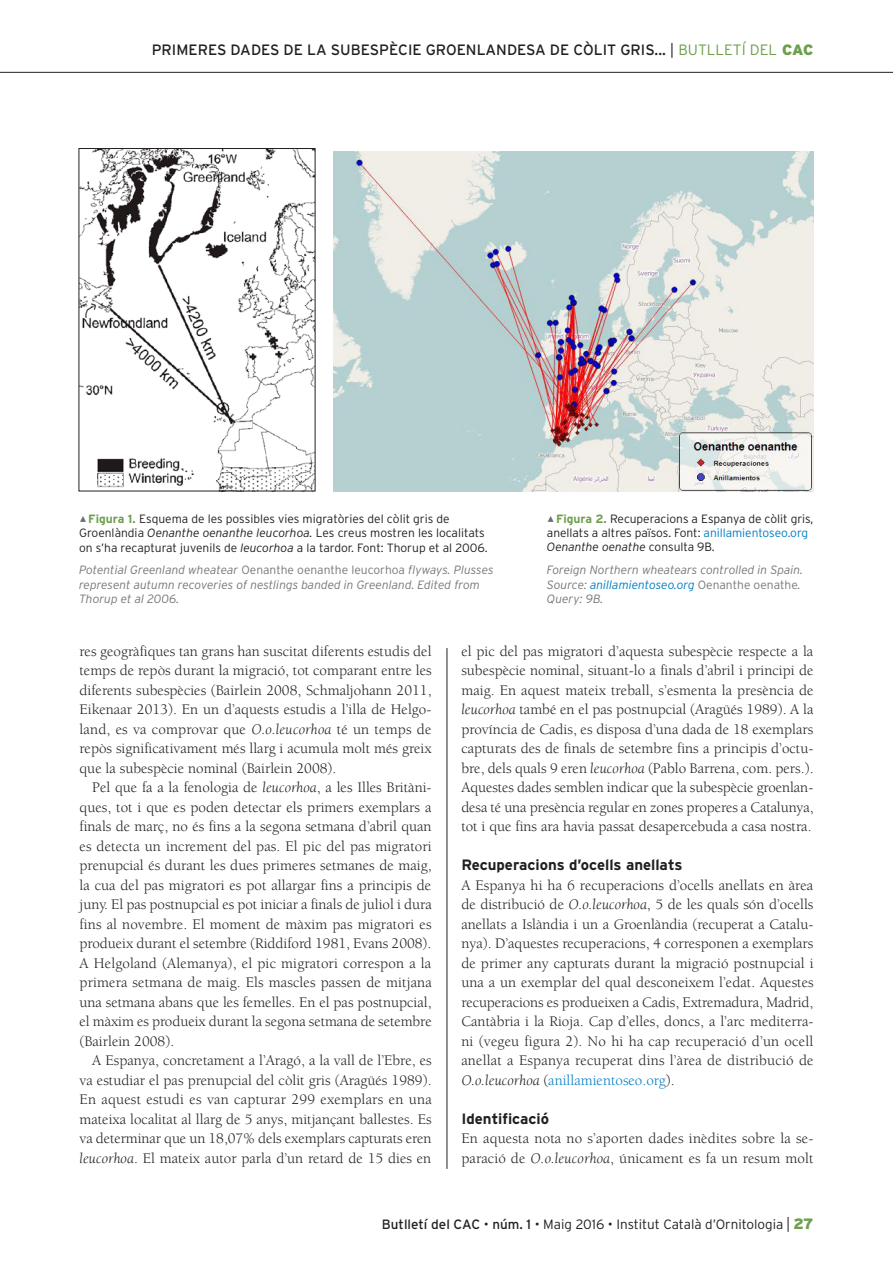
<style>
.page{position:relative;width:893px;height:1263px;background:#fff}
.page>*{position:absolute;margin:0;border:0;box-sizing:border-box;transform-origin:0 0}
.Text_seguit{font:15px/19.5px "Berkeley Std";color:#231f20;text-align:justify}
.Text_seguit_sense_sa{font:15px/19.5px "Berkeley Std";letter-spacing:.01em;color:#231f20;text-align:justify}
.t1{font:15px "Interstate";color:#231f20}
.Ladillo{font:700 15px "Interstate";color:#231f20}
.t2{font:300 13.5px "Interstate";color:#231f20}
.Peu_figura_taula{font:300 12px/14.4px "Interstate";letter-spacing:-.005em;color:#231f20}
.Peu_foto_eng{font:italic 300 12px/14.4px "Interstate";color:#76787b}
.s1{font-weight:300}
.s2{font-weight:300;color:#6e9f4e}
.s3{font-weight:900;color:#6e9f4e}
.s4{font-weight:700;color:#6e9f4e}
.s5{font-style:italic}
.s6{font-style:normal}
.s7{color:#007ec5}
.s8{font-weight:400}
.s9{font-stretch:condensed;font-size:15px}
.s10{font-weight:900;font-size:15px;color:#6e9f4e}
</style>
<div class="page">
<hr style="left:0;top:72px;width:893px;height:1px;background:#231f20">
<img style="left:81px;top:150px;width:232px;height:339px">
<img style="left:333px;top:151px;width:481px;height:340px">
<hr style="left:447px;top:648px;width:1px;height:521px;background:#231f20">
<p class="t1" style="left:152px;top:41px;width:663px">PRIMERES DADES DE LA SUBESPÈCIE GROENLANDESA DE CÒLIT GRIS... <span class="s1">|</span> <span class="s2">BUTLLETÍ DEL</span> <span class="s3">CAC</span></p>
<p class="Peu_figura_taula" style="left:79px;top:511px;width:410px;text-indent:9px"><span class="s4">Figura 1.</span> Esquema de les possibles vies migratòries del còlit gris de<br>Groenlàndia <span class="s5">Oenanthe oenanthe leucorhoa.</span> Les creus mostren les localitats on s’ha recapturat juvenils de <span class="s5">leucorhoa</span> a la tardor. Font: Thorup et al 2006.</p>
<p class="Peu_foto_eng" style="left:79px;top:563px;width:416px">Potential Greenland wheatear <span class="s6">Oenanthe oenanthe leucorhoa</span> flyways. Plusses represent autumn recoveries of nestlings banded in Greenland. Edited from<br>Thorup et al 2006.</p>
<p class="Peu_figura_taula" style="left:547px;top:511px;width:268px;text-indent:9px"><span class="s4">Figura 2.</span> Recuperacions a Espanya de còlit gris, anellats a altres països. Font: <span class="s7">anillamientoseo.org<br></span><span class="s5">Oenanthe oenathe</span> consulta 9B.</p>
<p class="Peu_foto_eng" style="left:547px;top:563px;width:258px">Foreign Northern wheatears controlled in Spain.<br>Source: <span class="s7">anillamientoseo.org</span> <span class="s6">Oenanthe oenathe</span>.<br>Query: 9B.</p>
<p class="Text_seguit" style="left:80px;top:642px;width:354px">res geogràfiques tan grans han suscitat diferents estudis del temps de repòs durant la migració, tot comparant entre les diferents subespècies (Bairlein 2008, Schmaljohann 2011, Eikenaar 2013). En un d’aquests estudis a l’illa de Helgo&shy;land, es va comprovar que <span class="s5">O.o.leucorhoa</span> té un temps de repòs significativament més llarg i acumula molt més greix que la subespècie nominal (Bairlein 2008).</p>
<p class="Text_seguit" style="left:80px;top:778px;width:354px;text-indent:13px">Pel que fa a la fenologia de <span class="s5">leucorhoa</span>, a les Illes Britàni&shy;ques, tot i que es poden detectar els primers exemplars a finals de març, no és fins a la segona setmana d’abril quan es detecta un increment del pas. El pic del pas migratori prenupcial és durant les dues primeres setmanes de maig, la cua del pas migratori es pot allargar fins a principis de juny. El pas postnupcial es pot iniciar a finals de juliol i dura fins al novembre. El moment de màxim pas migratori es produeix durant el setembre (Riddiford 1981, Evans 2008).<br>A Helgoland (Alemanya), el pic migratori correspon a la primera setmana de maig. Els mascles passen de mitjana una setmana abans que les femelles. En el pas postnupcial, el màxim es produeix durant la segona setmana de setembre (Bairlein 2008).</p>
<p class="Text_seguit" style="left:80px;top:1051px;width:354px;text-indent:13px">A Espanya, concretament a l’Aragó, a la vall de l’Ebre, es va estudiar el pas prenupcial del còlit gris (Aragüés 1989).<br>En aquest estudi es van capturar 299 exemplars en una mateixa localitat al llarg de 5 anys, mitjançant ballestes. Es va determinar que un 18,07% dels exemplars capturats eren <span class="s5">leucorhoa</span>. El mateix autor parla d’un retard de 15 dies en</p>
<p class="Text_seguit" style="left:461px;top:642px;width:354px">el pic del pas migratori d’aquesta subespècie respecte a la subespècie nominal, situant-lo a finals d’abril i principi de maig. En aquest mateix treball, s’esmenta la presència de <span class="s5">leucorhoa</span> també en el pas postnupcial (Aragüés 1989). A la província de Cadis, es disposa d’una dada de 18 exemplars capturats des de finals de setembre fins a principis d’octu&shy;bre, dels quals 9 eren <span class="s5">leucorhoa</span> (Pablo Barrena, com. pers.).<br>Aquestes dades semblen indicar que la subespècie groenlan&shy;desa té una presència regular en zones properes a Catalunya, tot i que fins ara havia passat desapercebuda a casa nostra.</p>
<p class="Ladillo" style="left:461px;top:857px;width:223px">Recuperacions d’ocells anellats</p>
<p class="Text_seguit_sense_sa" style="left:461px;top:876px;width:354px">A Espanya hi ha 6 recuperacions d’ocells anellats en àrea de distribució de <span class="s5">O.o.leucorhoa</span>, 5 de les quals són d’ocells anellats a Islàndia i un a Groenlàndia (recuperat a Catalu&shy;nya). D’aquestes recuperacions, 4 corresponen a exemplars de primer any capturats durant la migració postnupcial i una a un exemplar del qual desconeixem l’edat. Aquestes recuperacions es produeixen a Cadis, Extremadura, Madrid, Cantàbria i la Rioja. Cap d’elles, doncs, a l’arc mediterra&shy;ni (vegeu figura 2). No hi ha cap recuperació d’un ocell anellat a Espanya recuperat dins l’àrea de distribució de <span class="s5">O.o.leucorhoa</span> (<span class="s7">anillamientoseo.org</span>).</p>
<p class="Ladillo" style="left:461px;top:1110px;width:89px">Identificació</p>
<p class="Text_seguit_sense_sa" style="left:461px;top:1129px;width:354px">En aquesta nota no s’aporten dades inèdites sobre la se&shy;paració de <span class="s5">O.o.leucorhoa</span>, únicament es fa un resum molt</p>
<p class="t2" style="left:382px;top:1216px;width:433px"><span class="s8">Butlletí del CAC</span> • <span class="s8">núm. 1</span> • Maig 2016 • Institut Català d’Ornitologia <span class="s9">|</span> <span class="s10">27</span></p>
</div>
